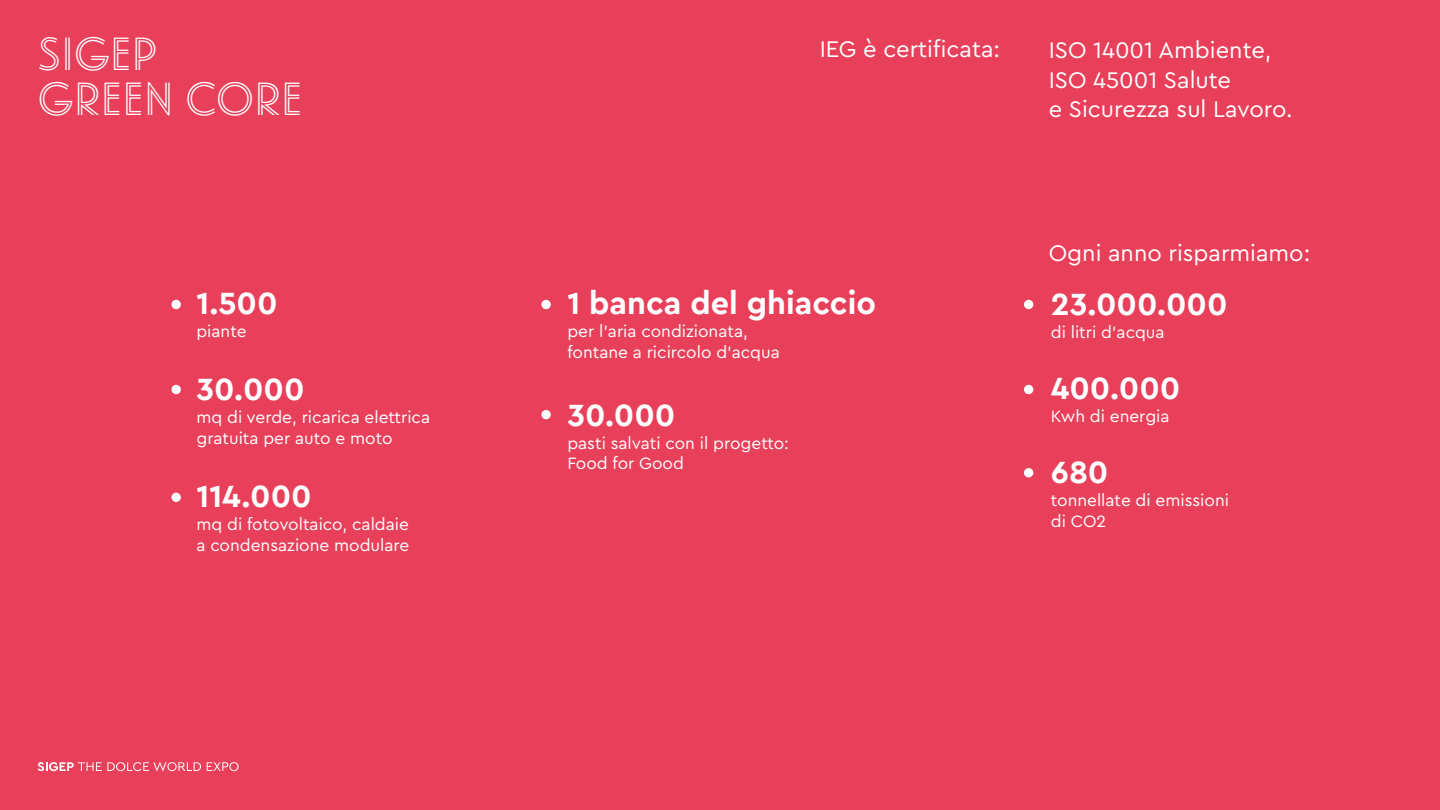
<style>
.page{position:relative;width:1440px;height:810px;background:#e8405a}
.page>*{position:absolute;margin:0;border:0;box-sizing:border-box;transform-origin:0 0}
.t1{font:45px/45px "Landmark Inline";color:#fff}
.t2{font:700 32.25px "Cera Pro";color:#fff}
.t3{font:23.7px/29px "Cera Pro";color:#fff}
.t4{font:17.17px/20.6px "Cera Pro";color:#fff}
</style>
<div class="page">
<svg style="left:38px;top:762px;width:163px;height:9px"></svg>
<svg style="left:207px;top:762px;width:32px;height:9px"></svg>
<div style="left:171px;top:300px;width:10px;height:9px;background:#fff;border-radius:50%"></div>
<div style="left:171px;top:385px;width:10px;height:9px;background:#fff;border-radius:50%"></div>
<div style="left:541px;top:300px;width:10px;height:9px;background:#fff;border-radius:50%"></div>
<div style="left:541px;top:410px;width:10px;height:9px;background:#fff;border-radius:50%"></div>
<div style="left:171px;top:493px;width:10px;height:9px;background:#fff;border-radius:50%"></div>
<div style="left:1024px;top:300px;width:9px;height:9px;background:#fff;border-radius:50%"></div>
<div style="left:1024px;top:385px;width:9px;height:9px;background:#fff;border-radius:50%"></div>
<div style="left:1024px;top:468px;width:9px;height:9px;background:#fff;border-radius:50%"></div>
<h1 class="t1" style="left:38px;top:30px;width:266px">SIGEP<br>GREEN CORE</h1>
<h3 class="t3" style="left:820px;top:34px;width:182px">IEG è certificata:</h3>
<h3 class="t3" style="left:1049px;top:35px;width:246px">ISO 14001 Ambiente,<br>ISO 45001 Salute<br>e Sicurezza sul Lavoro.</h3>
<h2 class="t2" style="left:196px;top:282px;width:83px">1.500</h2>
<p class="t4" style="left:196px;top:320px;width:52px">piante</p>
<h2 class="t2" style="left:196px;top:368px;width:110px">30.000</h2>
<p class="t4" style="left:196px;top:406px;width:235px">mq di verde, ricarica elettrica gratuita per auto e moto</p>
<h2 class="t2" style="left:196px;top:475px;width:117px">114.000</h2>
<p class="t4" style="left:196px;top:514px;width:215px">mq di fotovoltaico, caldaie a condensazione modulare</p>
<h2 class="t2" style="left:567px;top:282px;width:310px">1 banca del ghiaccio</h2>
<p class="t4" style="left:567px;top:320px;width:214px">per l’aria condizionata, fontane a ricircolo d’acqua</p>
<h2 class="t2" style="left:567px;top:393px;width:110px">30.000</h2>
<p class="t4" style="left:567px;top:432px;width:223px">pasti salvati con il progetto:<br>Food for Good</p>
<h3 class="t3" style="left:1049px;top:237px;width:263px">Ogni anno risparmiamo:</h3>
<h2 class="t2" style="left:1051px;top:282px;width:178px">23.000.000</h2>
<p class="t4" style="left:1051px;top:321px;width:115px">di litri d’acqua</p>
<h2 class="t2" style="left:1051px;top:367px;width:131px">400.000</h2>
<p class="t4" style="left:1051px;top:405px;width:120px">Kwh di energia</p>
<h2 class="t2" style="left:1051px;top:451px;width:59px">680</h2>
<p class="t4" style="left:1051px;top:489px;width:180px">tonnellate di emissioni di CO2</p>
</div>
